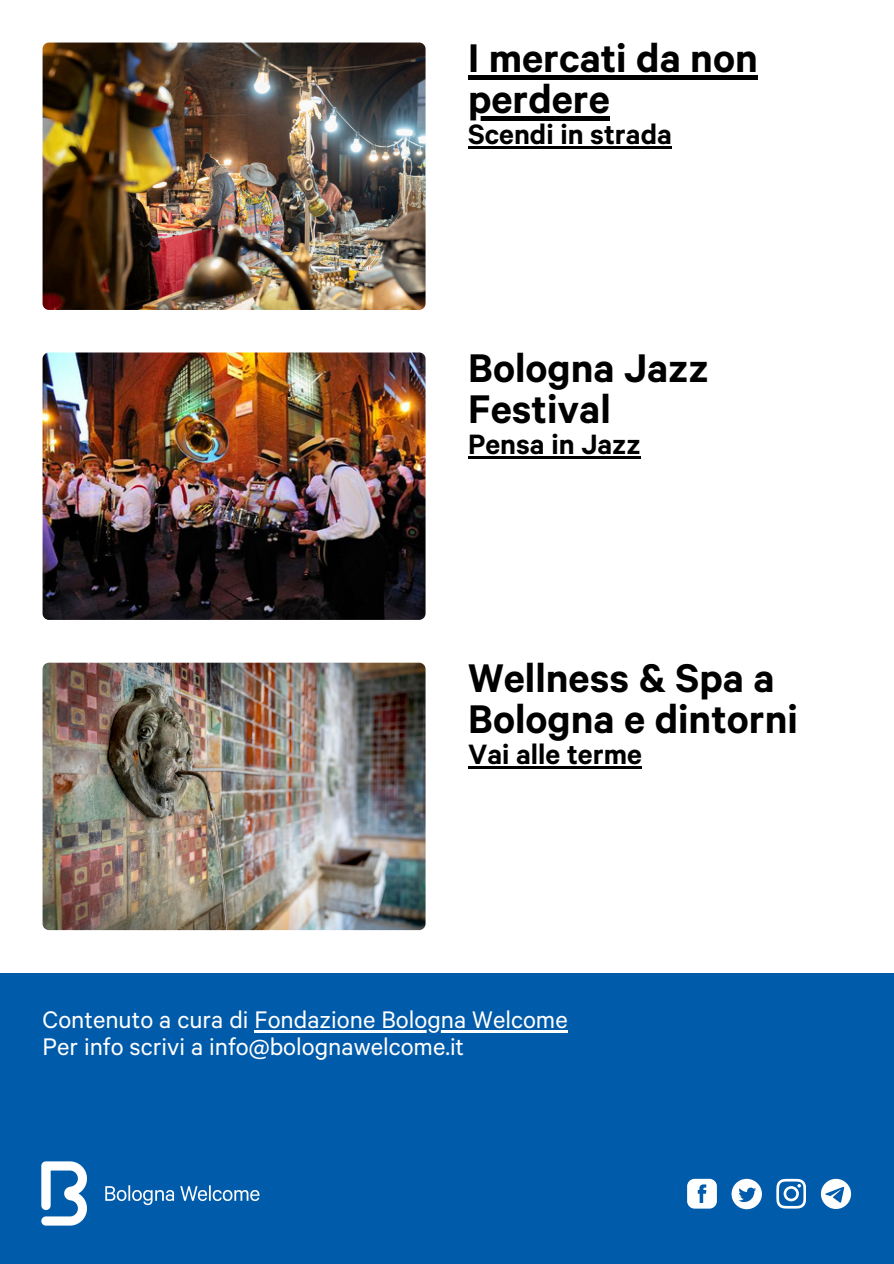
<style>
.page{position:relative;width:894px;height:1264px;background:#fff}
.page>*{position:absolute;margin:0;border:0;box-sizing:border-box;transform-origin:0 0}
.t1{font:600 45px/40.5px "Calibre";color:#000}
.t2{font:600 31.5px "Calibre";color:#000}
.t3{font:27px "Calibre";color:#fff}
</style>
<div class="page">
<img style="left:43px;top:43px;width:382px;height:267px;border-radius:6px">
<div style="left:0;top:972px;width:893px;height:291px;background:#005baa"></div>
<img style="left:41px;top:1161px;width:219px;height:65px">
<svg style="left:687px;top:1178px;width:29px;height:30px"></svg>
<svg style="left:776px;top:1178px;width:29px;height:30px"></svg>
<svg style="left:820px;top:1178px;width:30px;height:30px"></svg>
<svg style="left:731px;top:1178px;width:30px;height:31px"></svg>
<div style="left:468px;top:75px;width:289px;height:5px;background:#000"></div>
<hr style="left:468px;top:116px;width:141px;height:4px;background:#000">
<hr style="left:468px;top:146px;width:203px;height:3px;background:#000">
<hr style="left:468px;top:456px;width:172px;height:2px;background:#000">
<hr style="left:468px;top:766px;width:173px;height:2px;background:#000">
<hr style="left:254px;top:1030px;width:313px;height:2px;background:#fff">
<img style="left:43px;top:663px;width:382px;height:267px">
<img style="left:43px;top:353px;width:382px;height:267px">
<h1 class="t1" style="left:468px;top:45px;width:291px">I mercati da non</h1>
<h1 class="t1" style="left:468px;top:86px;width:143px">perdere</h1>
<h1 class="t2" style="left:468px;top:124px;width:205px">Scendi in strada</h1>
<p class="t1" style="left:468px;top:355px;width:242px">Bologna Jazz<br>Festival</p>
<p class="t2" style="left:468px;top:433px;width:174px">Pensa in Jazz</p>
<p class="t1" style="left:468px;top:665px;width:331px">Wellness &amp; Spa a<br>Bologna e dintorni</p>
<p class="t2" style="left:468px;top:743px;width:175px">Vai alle terme</p>
<p class="t3" style="left:43px;top:1010px;width:526px">Contenuto a cura di Fondazione Bologna Welcome</p>
<p class="t3" style="left:43px;top:1037px;width:423px">Per info scrivi a info@bolognawelcome.it</p>
</div>
